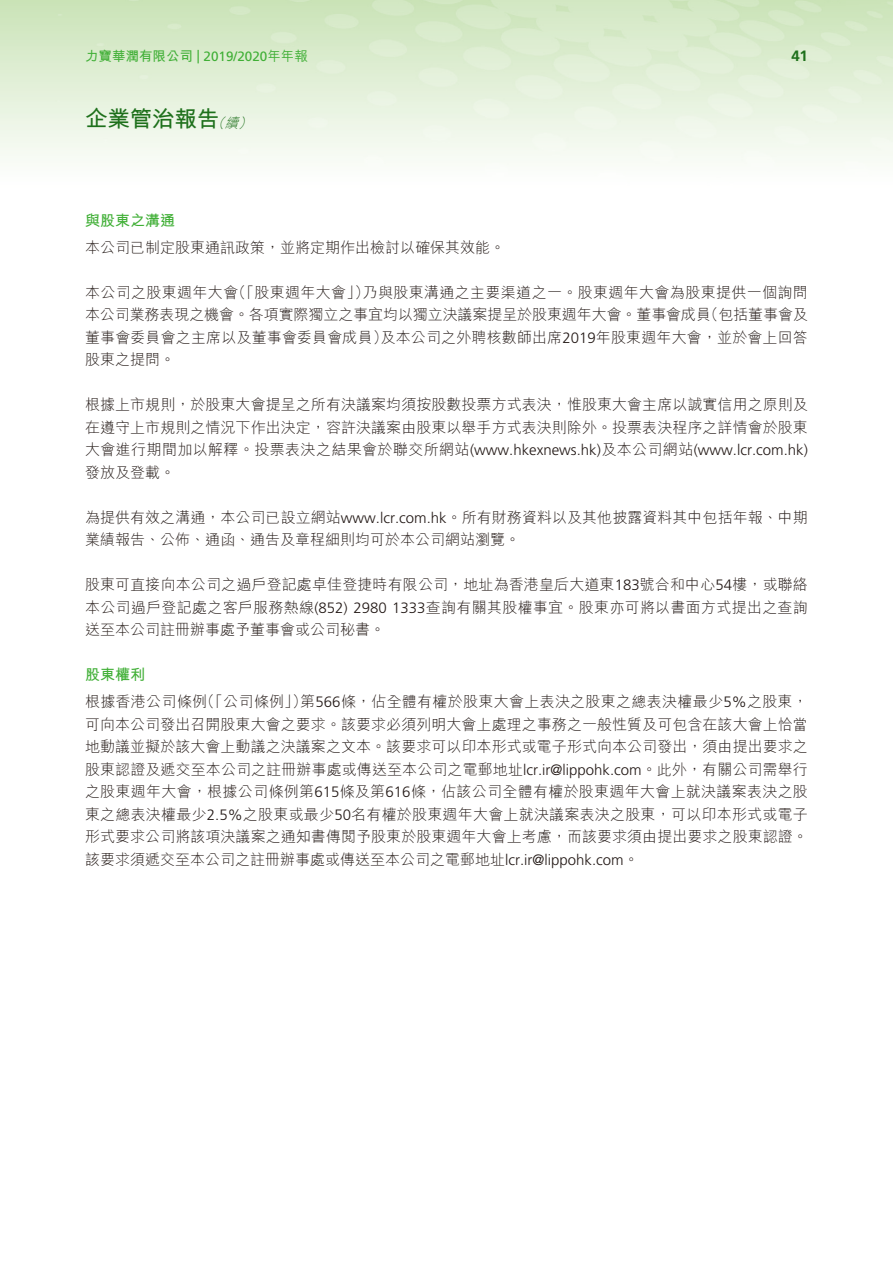
<style>
.page{position:relative;width:893px;height:1263px;background:#fff}
.page>*{position:absolute;margin:0;border:0;box-sizing:border-box;transform-origin:0 0}
.t1{font:22.5px "M Hei HK Bold E Ten B5 H";letter-spacing:-.005em;color:#1e701b}
.t2{font:15px/22.5px "M Hei HK Light E Ten B5 H";letter-spacing:.005em;color:#231916;text-align:justify}
.t3{font:300 15px "Frutiger LT Std";color:#231916}
.t4{font:15px "M Hei HK Bold E Ten B5 H";color:#40af36}
.t5{font:700 15px "Frutiger LT Std";color:#1e701b}
.t6{font:13.5px "Frutiger LT Std";color:#40af36}
.s1{font-family:"M Hei HK Bold E Ten B5 H"}
.s2{font-family:"M Hei HK Medium E Ten B5 H"}
.s3{font-family:"M Hei HK Light E Ten B5 H";font-style:italic;font-size:13.5px}
.s4{font-family:"Frutiger LT Std";font-weight:300}
.s5{font-family:"M Hei HK Light E Ten B5 H";font-weight:400}
</style>
<div class="page">
<p class="t6" style="left:85px;top:50px;width:224px"><span class="s1">力寶華潤有限公司</span> | 2019/2020<span class="s2">年年報</span></p>
<p class="t5" style="left:791px;top:49px;width:18px">41</p>
<h1 class="t1" style="left:85px;top:110px;width:172px">企業管治報告<span class="s3">（續）</span></h1>
<p class="t4" style="left:85px;top:215px;width:91px">與股東之溝通</p>
<p class="t2" style="left:85px;top:238px;width:421px">本公司已制定股東通訊政策，並將定期作出檢討以確保其效能。</p>
<p class="t2" style="left:85px;top:283px;width:724px">本公司之股東週年大會（「股東週年大會」）乃與股東溝通之主要渠道之一。股東週年大會為股東提供一個詢問本公司業務表現之機會。各項實際獨立之事宜均以獨立決議案提呈於股東週年大會。董事會成員（包括董事會及董事會委員會之主席以及董事會委員會成員）及本公司之外聘核數師出席<span class="s4">2019</span>年股東週年大會，並於會上回答股東之提問。</p>
<p class="t2" style="left:85px;top:395px;width:724px">根據上市規則，於股東大會提呈之所有決議案均須按股數投票方式表決，惟股東大會主席以誠實信用之原則及在遵守上市規則之情況下作出決定，容許決議案由股東以舉手方式表決則除外。投票表決程序之詳情會於股東</p>
<p class="t3" style="left:85px;top:443px;width:724px"><span class="s5">大會進行期間加以解釋。投票表決之結果會於聯交所網站</span>(www.hkexnews.hk)<span class="s5">及本公司網站</span>(www.lcr.com.hk)</p>
<p class="t2" style="left:85px;top:463px;width:91px">發放及登載。</p>
<p class="t2" style="left:85px;top:508px;width:724px">為提供有效之溝通，本公司已設立網站<span class="s4">www.lcr.com.hk</span>。所有財務資料以及其他披露資料其中包括年報、中期業績報告、公佈、通函、通告及章程細則均可於本公司網站瀏覽。</p>
<p class="t2" style="left:85px;top:575px;width:724px">股東可直接向本公司之過戶登記處卓佳登捷時有限公司，地址為香港皇后大道東<span class="s4">183</span>號合和中心<span class="s4">54</span>樓，或聯絡本公司過戶登記處之客戶服務熱線<span class="s4">(852) 2980 1333</span>查詢有關其股權事宜。股東亦可將以書面方式提出之查詢送至本公司註冊辦事處予董事會或公司秘書。</p>
<p class="t4" style="left:85px;top:669px;width:61px">股東權利</p>
<p class="t2" style="left:85px;top:692px;width:724px">根據香港公司條例（「公司條例」）第<span class="s4">566</span>條，佔全體有權於股東大會上表決之股東之總表決權最少<span class="s4">5%</span>之股東，可向本公司發出召開股東大會之要求。該要求必須列明大會上處理之事務之一般性質及可包含在該大會上恰當地動議並擬於該大會上動議之決議案之文本。該要求可以印本形式或電子形式向本公司發出，須由提出要求之股東認證及遞交至本公司之註冊辦事處或傳送至本公司之電郵地址<span class="s4">lcr.ir@lippohk.com</span>。此外，有關公司需舉行之股東週年大會，根據公司條例第<span class="s4">615</span>條及第<span class="s4">616</span>條，佔該公司全體有權於股東週年大會上就決議案表決之股東之總表決權最少<span class="s4">2.5%</span>之股東或最少<span class="s4">50</span>名有權於股東週年大會上就決議案表決之股東，可以印本形式或電子形式要求公司將該項決議案之通知書傳閱予股東於股東週年大會上考慮，而該要求須由提出要求之股東認證。該要求須遞交至本公司之註冊辦事處或傳送至本公司之電郵地址<span class="s4">lcr.ir@lippohk.com</span>。</p>
</div>
